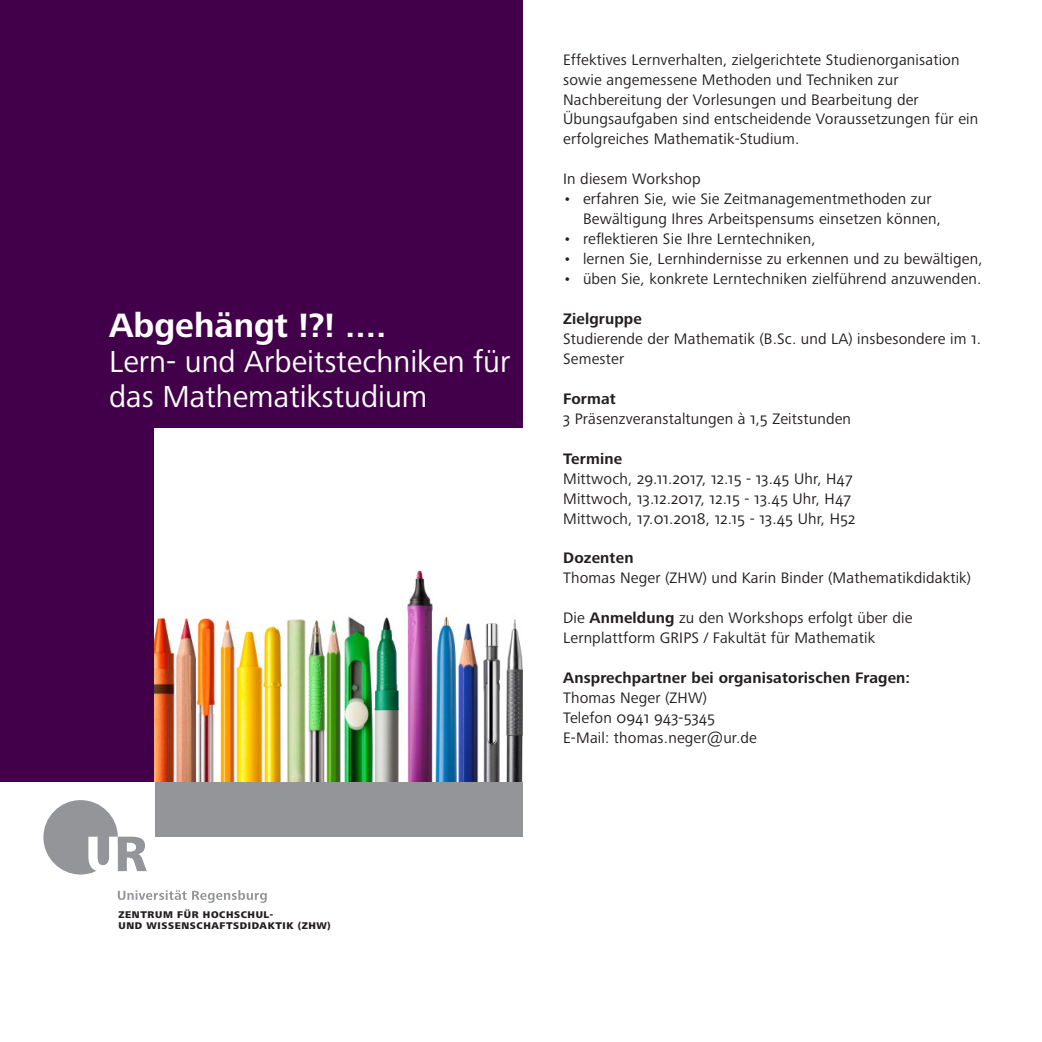
<style>
.page{position:relative;width:1042px;height:1042px;background:#fff}
.page>*{position:absolute;margin:0;border:0;box-sizing:border-box;transform-origin:0 0}
.Head_Aussen{font:700 35px "Frutiger Next LTW1 G";color:#fff}
.Head_Aussen-2{font:31.5px/35px "Frutiger Next LTW1 G";color:#fff}
.Grundtext{font:15.75px/19.9px "Frutiger Next LTW1 G";letter-spacing:.01em;color:#231f20}
.Grundtext-2{font:700 15.75px/19.9px "Frutiger Next LTW1 G";letter-spacing:.01em;color:#231f20}
.Fakultaet{font:800 10.15px/11.4px "Frutiger Next LTW1 G";letter-spacing:.06em;color:#231f20}
.s1{font-weight:700}
.s2{font-weight:400}
</style>
<div class="page">
<div style="left:155px;top:781px;width:367px;height:56px;background:#939598"></div>
<div style="left:0;top:0;width:522px;height:781px;background:#410049"></div>
<svg style="left:118px;top:890px;width:149px;height:13px"></svg>
<div style="left:43px;top:800px;width:75px;height:74px;background:#939598;border-radius:50%"></div>
<svg style="left:88px;top:836px;width:59px;height:36px"></svg>
<img style="left:155px;top:429px;width:367px;height:352px">
<p class="Head_Aussen" style="left:109px;top:305px;width:279px">Abgehängt !?! ....</p>
<p class="Head_Aussen-2" style="left:109px;top:345px;width:403px">Lern- und Arbeitstechniken für das Mathematikstudium</p>
<p class="Grundtext" style="left:563px;top:50px;width:417px">Effektives Lernverhalten, zielgerichtete Studienorganisation sowie angemessene Methoden und Techniken zur Nachbereitung der Vorlesungen und Bearbeitung der Übungsaufgaben sind entscheidende Voraussetzungen für ein erfolgreiches Mathematik-Studium.</p>
<p class="Grundtext" style="left:563px;top:170px;width:139px">In diesem Workshop</p>
<p class="Grundtext" style="left:583px;top:190px;width:360px;text-indent:-20px">• erfahren Sie, wie Sie Zeitmanagementmethoden zur<br>Bewältigung Ihres Arbeitspensums einsetzen können,</p>
<p class="Grundtext" style="left:563px;top:229px;width:254px">• reflektieren Sie Ihre Lerntechniken,</p>
<p class="Grundtext" style="left:563px;top:249px;width:421px">• lernen Sie, Lernhindernisse zu erkennen und zu bewältigen,</p>
<p class="Grundtext" style="left:563px;top:269px;width:420px">• üben Sie, konkrete Lerntechniken zielführend anzuwenden.</p>
<p class="Grundtext" style="left:563px;top:309px;width:419px"><span class="s1">Zielgruppe<br></span>Studierende der Mathematik (B.Sc. und LA) insbesondere im 1.<br>Semester</p>
<p class="Grundtext-2" style="left:563px;top:389px;width:54px">Format</p>
<p class="Grundtext" style="left:563px;top:409px;width:289px">3 Präsenzveranstaltungen à 1,5 Zeitstunden</p>
<p class="Grundtext-2" style="left:563px;top:449px;width:60px">Termine</p>
<p class="Grundtext" style="left:563px;top:469px;width:291px">Mittwoch, 29.11.2017, 12.15 - 13.45 Uhr, H47</p>
<p class="Grundtext" style="left:563px;top:489px;width:290px">Mittwoch, 13.12.2017, 12.15 - 13.45 Uhr, H47</p>
<p class="Grundtext" style="left:563px;top:509px;width:294px">Mittwoch, 17.01.2018, 12.15 - 13.45 Uhr, H52</p>
<p class="Grundtext-2" style="left:563px;top:549px;width:72px">Dozenten</p>
<p class="Grundtext" style="left:563px;top:569px;width:409px">Thomas Neger (ZHW) und Karin Binder (Mathematikdidaktik)</p>
<p class="Grundtext" style="left:563px;top:608px;width:351px">Die <span class="s1">Anmeldung</span> zu den Workshops erfolgt über die<br>Lernplattform GRIPS / Fakultät für Mathematik</p>
<p class="Grundtext-2" style="left:563px;top:668px;width:349px">Ansprechpartner bei organisatorischen Fragen:<br><span class="s2">Thomas Neger (ZHW)</span></p>
<p class="Grundtext" style="left:563px;top:708px;width:195px">Telefon 0941 943-5345<br>E-Mail: thomas.neger@ur.de</p>
<p class="Fakultaet" style="left:118px;top:909px;width:214px">ZENTRUM FÜR HOCHSCHUL-<br>UND WISSENSCHAFTSDIDAKTIK (ZHW)</p>
</div>
